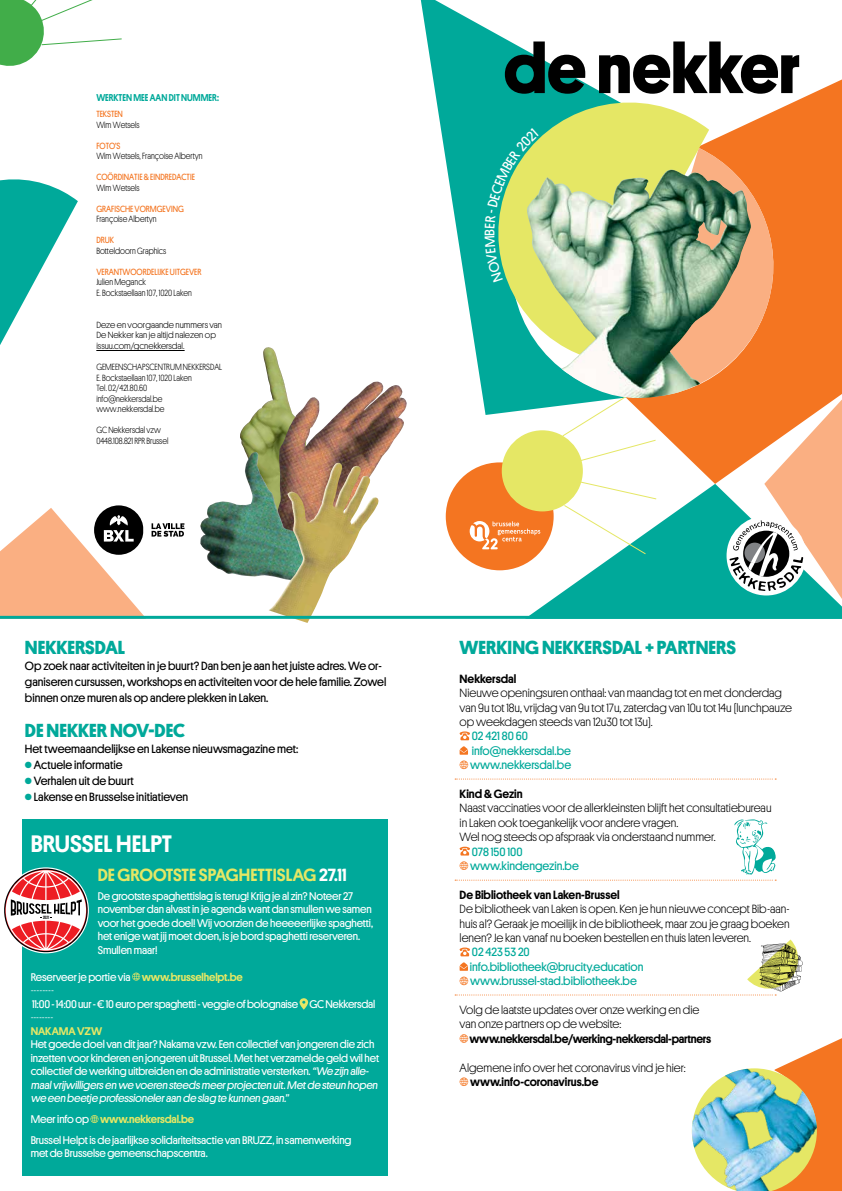
<style>
.page{position:relative;width:842px;height:1191px;background:#fff}
.page>*{position:absolute;margin:0;border:0;box-sizing:border-box;transform-origin:0 0}
.t1{font:700 70.6px "Platform";color:#000}
.t2{font:500 24px "Platform";color:#fff}
.t3{font:700 19px "Platform";color:#00a99a}
.t4{font:500 17.8px "Platform";color:#e5e765}
.t5{font:14px "Platform";color:#fff}
.t6{font:300 12px/14.4px "Platform";color:#000}
.t7{font:12px/16px "Platform";color:#000}
.t8{font:12px/14.4px "Platform";color:#00a99a}
.t9{font:500 12px "Platform";letter-spacing:-.005em;color:#000}
.t10{font:11.2px/13.5px "Platform";letter-spacing:-.01em;color:#fff}
.t11{font:500 11.2px "Platform";letter-spacing:-.01em;color:#e5e765}
.t12{font:300 11.2px "Platform";color:#fff}
.t13{font:500 10px "Platform";color:#00a99a;scale:.9 1}
.t14{font:300 9px/10.5px "Platform";color:#000;scale:.9 1}
.t15{font:9px "Platform";color:#f47521;scale:.9 1}
.t16{font:300 9px/10.5px "Platform";color:#000}
.t17{font:600 4.7px "Tungsten";color:#000}
.s1{color:#00a99a}
.s2{color:#fff}
.s3{font-weight:500;color:#e5e765}
.s4{font-weight:300}
</style>
<div class="page">
<svg style="left:420px;top:0;width:167px;height:415px"></svg>
<svg style="left:656px;top:79px;width:186px;height:405px;fill:#f47521"></svg>
<svg style="left:525px;top:484px;width:317px;height:132px;fill:#00a99a"></svg>
<svg style="left:656px;top:148px;width:130px;height:256px;background:#dc8d50"></svg>
<svg style="left:480px;top:84px;width:229px;height:273px;background:#91ce8b"></svg>
<div style="left:446px;top:462px;width:108px;height:108px;background:#f47521;border-radius:50%"></div>
<div style="left:502px;top:430px;width:81px;height:81px;background:#e5e765;border-radius:50%"></div>
<svg style="left:729px;top:399px;width:113px;height:200px"></svg>
<svg style="left:564px;top:505px;width:82px;height:49px"></svg>
<svg style="left:557px;top:398px;width:99px;height:69px"></svg>
<svg style="left:575px;top:480px;width:82px;height:19px"></svg>
<svg style="left:0;top:0;width:122px;height:66px"></svg>
<hr style="left:96px;top:350px;width:89px;height:1px;background:#000">
<svg style="left:0;top:179px;width:78px;height:166px"></svg>
<svg style="left:0;top:508px;width:146px;height:108px"></svg>
<div style="left:143px;top:505px;width:50px;height:50px;background:#fff;border-radius:50%"></div>
<svg style="left:152px;top:523px;width:32px;height:13px"></svg>
<svg style="left:470px;top:521px;width:70px;height:28px"></svg>
<img style="left:240px;top:347px;width:44px;height:105px">
<img style="left:276px;top:381px;width:131px;height:185px">
<img style="left:200px;top:452px;width:126px;height:125px">
<img style="left:272px;top:463px;width:65px;height:144px">
<img style="left:527px;top:170px;width:174px;height:228px">
<svg style="left:459px;top:731px;width:11px;height:9px"></svg>
<svg style="left:460px;top:746px;width:8px;height:8px"></svg>
<svg style="left:460px;top:760px;width:8px;height:9px"></svg>
<svg style="left:460px;top:1034px;width:8px;height:8px"></svg>
<svg style="left:460px;top:1077px;width:8px;height:9px"></svg>
<svg style="left:455px;top:778px;width:321px;height:1px"></svg>
<svg style="left:455px;top:939px;width:348px;height:56px"></svg>
<svg style="left:455px;top:819px;width:321px;height:61px"></svg>
<svg style="left:778px;top:1038px;width:64px;height:153px"></svg>
<img style="left:692px;top:1068px;width:125px;height:123px">
<div style="left:23px;top:819px;width:365px;height:356px;background:#00a99a"></div>
<svg style="left:132px;top:972px;width:8px;height:8px"></svg>
<svg style="left:299px;top:998px;width:9px;height:11px"></svg>
<svg style="left:90px;top:1115px;width:8px;height:8px"></svg>
<svg style="left:4px;top:864px;width:85px;height:92px"></svg>
<hr style="left:0;top:616px;width:842px;height:3px;background:#00a99a">
<svg style="left:485px;top:236px;width:18px;height:46px"></svg>
<svg style="left:485px;top:128px;width:54px;height:100px;background:#65c487"></svg>
<p class="t13" style="left:96px;top:90px;width:138px">WERKTEN MEE AAN DIT NUMMER:</p>
<p class="t15" style="left:96px;top:108px;width:31px">TEKSTEN</p>
<p class="t14" style="left:96px;top:119px;width:50px">Wim Wetsels</p>
<p class="t15" style="left:96px;top:139px;width:28px">FOTO’S</p>
<p class="t14" style="left:96px;top:150px;width:120px">Wim Wetsels, Françoise Albertyn</p>
<p class="t15" style="left:96px;top:171px;width:111px">COÖRDINATIE &amp; EINDREDACTIE</p>
<p class="t14" style="left:96px;top:182px;width:50px">Wim Wetsels</p>
<p class="t15" style="left:96px;top:202px;width:99px">GRAFISCHE VORMGEVING</p>
<p class="t14" style="left:96px;top:213px;width:69px">Françoise Albertyn</p>
<p class="t15" style="left:96px;top:234px;width:21px">DRUK</p>
<p class="t14" style="left:96px;top:245px;width:79px">Botteldoorn Graphics</p>
<p class="t15" style="left:96px;top:265px;width:118px">VERANTWOORDELIJKE UITGEVER</p>
<p class="t14" style="left:96px;top:276px;width:108px">Julien Meganck<br>E. Bockstaellaan 107, 1020 Laken</p>
<p class="t16" style="left:96px;top:319px;width:127px">Deze en voorgaande nummers van<br>De Nekker kan je altijd nalezen op issuu.com/gcnekkersdal.</p>
<p class="t14" style="left:96px;top:361px;width:141px">GEMEENSCHAPSCENTRUM NEKKERSDAL<br>E. Bockstaellaan 107, 1020 Laken<br>Tel. 02/421.80.60<br>info@nekkersdal.be www.nekkersdal.be</p>
<p class="t14" style="left:96px;top:424px;width:82px">GC Nekkersdal vzw<br>0448.108.821 RPR Brussel</p>
<h1 class="t1" style="left:504px;top:17px;width:298px">de nekker</h1>
<p class="t5" style="left:480px;top:235px;width:8px;rotate:-90deg">B</p>
<h3 class="t3" style="left:25px;top:633px;width:102px">NEKKERSDAL</h3>
<p class="t7" style="left:25px;top:657px;width:363px">Op zoek naar activiteiten in je buurt? Dan ben je aan het juiste adres. We or&shy;ganiseren cursussen, workshops en activiteiten voor de hele familie. Zowel binnen onze muren als op andere plekken in Laken.</p>
<h3 class="t3" style="left:25px;top:716px;width:162px">DE NEKKER NOV-DEC</h3>
<p class="t7" style="left:25px;top:740px;width:275px">Het tweemaandelijkse en Lakense nieuwsmagazine met:</p>
<p class="t7" style="left:25px;top:756px;width:99px"><span class="s1">●</span> Actuele informatie</p>
<p class="t7" style="left:25px;top:772px;width:110px"><span class="s1">●</span> Verhalen uit de buurt</p>
<p class="t7" style="left:25px;top:788px;width:165px"><span class="s1">●</span> Lakense en Brusselse initiatieven</p>
<h2 class="t2" style="left:31px;top:826px;width:143px">BRUSSEL HELPT</h2>
<h3 class="t4" style="left:98px;top:861px;width:251px">DE GROOTSTE SPAGHETTISLAG <span class="s2">27.11</span></h3>
<p class="t10" style="left:98px;top:888px;width:277px">De grootste spaghettislag is terug! Krijg je al zin? Noteer 27 november dan alvast in je agenda want dan smullen we samen voor het goede doel! Wij voorzien de heeeeerlijke spaghetti, het enige wat jij moet doen, is je bord spaghetti reserveren.<br>Smullen maar!</p>
<p class="t10" style="left:31px;top:969px;width:214px">Reserveer je portie via <span class="s3">www.brusselhelpt.be </span><span class="s4">--------</span></p>
<p class="t10" style="left:32px;top:996px;width:344px">11:00 - 14:00 uur - € 10 euro per spaghetti - veggie of bolognaise GC Nekkersdal</p>
<p class="t12" style="left:31px;top:1009px;width:24px">--------</p>
<p class="t11" style="left:31px;top:1022px;width:73px">NAKAMA VZW</p>
<p class="t10" style="left:31px;top:1037px;width:350px">Het goede doel van dit jaar? Nakama vzw. Een collectief van jongeren die zich inzetten voor kinderen en jongeren uit Brussel. Met het verzamelde geld wil het collectief de werking uitbreiden en de administratie versterken. “We zijn alle&shy;maalvrijwilligers en we voeren steeds meerprojecten uit.Metde steun hopen we een beetje professioneleraan de slag te kunnen gaan.”</p>
<p class="t10" style="left:31px;top:1108px;width:322px;line-height:20.9px">Meer info op <span class="s3">www.nekkersdal.be<br></span>Brussel Helpt is de jaarlijkse solidariteitsactie van BRUZZ, in samenwerking</p>
<p class="t10" style="left:31px;top:1146px;width:178px">met de Brusselse gemeenschapscentra.</p>
<p class="t17" style="left:43px;top:914px;width:7px">2021</p>
<h3 class="t3" style="left:460px;top:633px;width:278px">WERKING NEKKERSDAL + PARTNERS</h3>
<p class="t9" style="left:460px;top:670px;width:58px">Nekkersdal</p>
<p class="t6" style="left:460px;top:685px;width:334px">Nieuwe openingsuren onthaal: van maandag tot en met donderdag van 9u tot 18u, vrijdag van 9u tot 17u, zaterdag van 10u tot 14u (lunchpauze op weekdagen steeds van 12u30 tot 13u).</p>
<p class="t8" style="left:470px;top:728px;width:103px">02 421 80 60 info@nekkersdal.be www.nekkersdal.be</p>
<p class="t9" style="left:460px;top:785px;width:65px">Kind &amp; Gezin</p>
<p class="t6" style="left:460px;top:800px;width:313px">Naast vaccinaties voor de allerkleinsten blijft het consultatiebureau in Laken ook toegankelijk voor andere vragen.<br>Wel nog steeds op afspraak via onderstaand nummer.</p>
<p class="t8" style="left:470px;top:843px;width:110px">078 150 100 www.kindengezin.be</p>
<p class="t9" style="left:460px;top:886px;width:162px">De Bibliotheek van Laken-Brussel</p>
<p class="t6" style="left:460px;top:901px;width:331px;text-align:justify">De bibliotheek van Laken is open. Ken je hun nieuwe concept Bib-aan&shy;huis al? Geraak je moeilijk in de bibliotheek, maar zou je graag boeken lenen? Je kan vanaf nu boeken bestellen en thuis laten leveren.</p>
<p class="t8" style="left:470px;top:944px;width:175px">02 423 53 20 info.bibliotheek@brucity.education www.brussel-stad.bibliotheek.be</p>
<p class="t6" style="left:460px;top:1002px;width:241px">Volg de laatste updates over onze werking en die van onze partners op de website:</p>
<p class="t9" style="left:470px;top:1030px;width:243px">www.nekkersdal.be/werking-nekkersdal-partners</p>
<p class="t6" style="left:460px;top:1059px;width:228px">Algemene info over het coronavirus vind je hier:</p>
<p class="t9" style="left:470px;top:1073px;width:130px">www.info-coronavirus.be</p>
</div>
